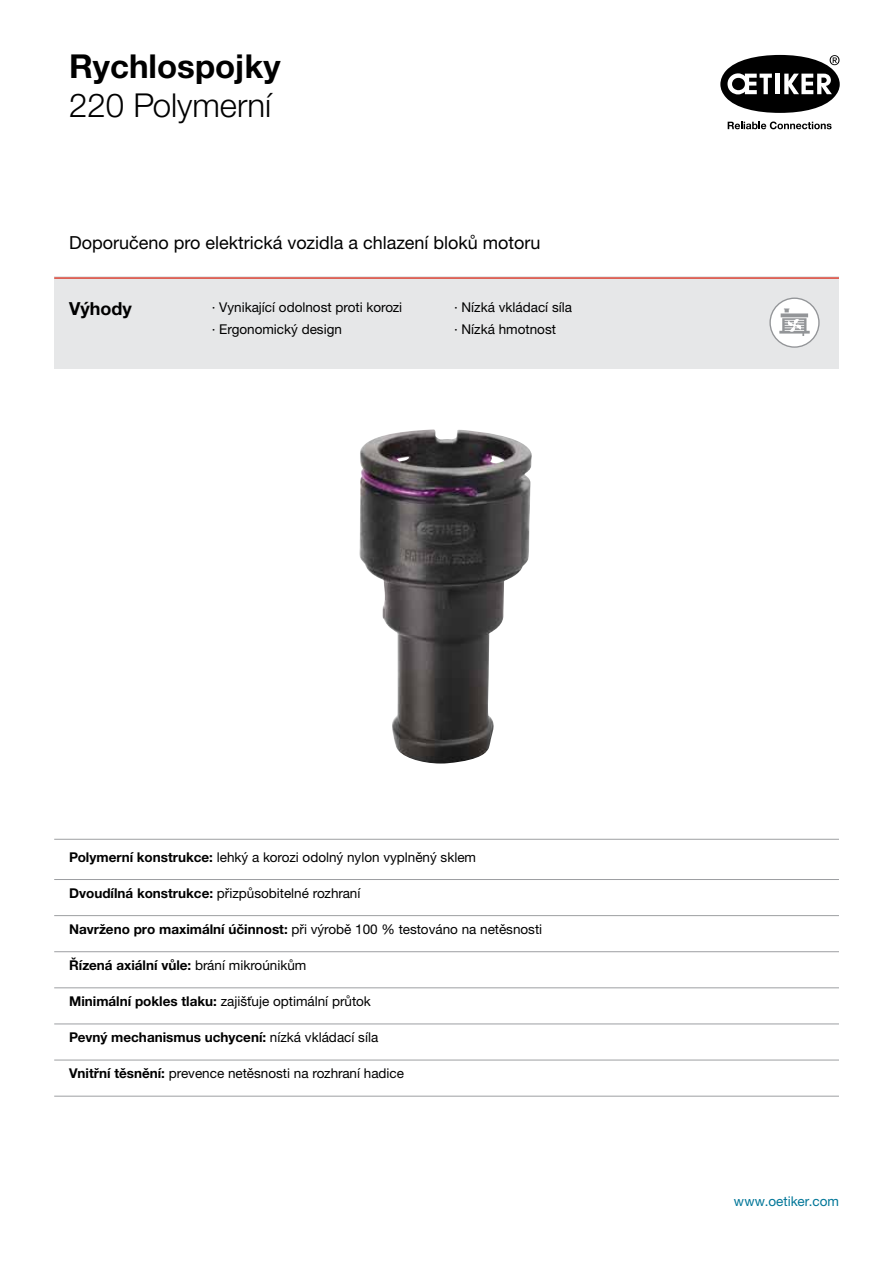
<style>
.page{position:relative;width:893px;height:1263px;background:#fff}
.page>*{position:absolute;margin:0;border:0;box-sizing:border-box;transform-origin:0 0}
.t1{font:700 33px "Helvetica Neue LTW1 G";color:#000}
.t2{font:300 33px "Helvetica Neue LTW1 G";color:#000}
.t3{font:18px "Helvetica Neue LTW1 G";color:#000}
.t4{font:700 18px "Helvetica Neue LTW1 G";color:#000}
.t5{font:13.5px/22.2px "Helvetica Neue LTW1 G";color:#000}
.t6{font:700 13.5px "Helvetica Neue LTW1 G";color:#000}
.t7{font:13.5px "Helvetica Neue LTW1 G";color:#007698}
.s1{font-weight:700}
.s2{font-weight:400}
</style>
<div class="page">
<div style="left:54px;top:277px;width:785px;height:92px;background:#e6e7e8"></div>
<hr style="left:54px;top:277px;width:785px;height:2px;background:#dc4133">
<hr style="left:54px;top:839px;width:785px;height:1px;background:#9d9fa2">
<hr style="left:54px;top:879px;width:785px;height:1px;background:#9d9fa2">
<hr style="left:54px;top:915px;width:785px;height:1px;background:#9d9fa2">
<hr style="left:54px;top:951px;width:785px;height:1px;background:#9d9fa2">
<hr style="left:54px;top:987px;width:785px;height:1px;background:#9d9fa2">
<hr style="left:54px;top:1023px;width:785px;height:1px;background:#9d9fa2">
<hr style="left:54px;top:1060px;width:785px;height:1px;background:#9d9fa2">
<hr style="left:54px;top:1096px;width:785px;height:1px;background:#9d9fa2">
<svg style="left:720px;top:55px;width:120px;height:58px"></svg>
<svg style="left:728px;top:121px;width:104px;height:8px"></svg>
<img style="left:359px;top:429px;width:173px;height:334px">
<svg style="left:769px;top:298px;width:51px;height:50px"></svg>
<h1 class="t1" style="left:69px;top:45px;width:213px">Rychlospojky</h1>
<h1 class="t2" style="left:69px;top:85px;width:204px">220 Polymerní</h1>
<h2 class="t3" style="left:69px;top:231px;width:473px">Doporučeno pro elektrická vozidla a chlazení bloků motoru</h2>
<h2 class="t4" style="left:69px;top:298px;width:64px">Výhody</h2>
<p class="t5" style="left:212px;top:296px;width:192px">· Vynikající odolnost proti korozi · Ergonomický design</p>
<p class="t5" style="left:454px;top:296px;width:119px">· Nízká vkládací síla · Nízká hmotnost</p>
<p class="t5" style="left:69px;top:846px;width:408px"><span class="s1">Polymerní konstrukce:</span> lehký a korozi odolný nylon vyplněný sklem</p>
<p class="t5" style="left:69px;top:882px;width:293px"><span class="s1">Dvoudílná konstrukce:</span> přizpůsobitelné rozhraní</p>
<p class="t5" style="left:69px;top:918px;width:475px"><span class="s1">Navrženo pro maximální účinnost:</span> při výrobě 100 % testováno na netěsnosti</p>
<p class="t6" style="left:69px;top:957px;width:239px">Řízená axiální vůle: <span class="s2">brání mikroúnikům</span></p>
<p class="t5" style="left:69px;top:990px;width:303px"><span class="s1">Minimální pokles tlaku:</span> zajišťuje optimální průtok</p>
<p class="t6" style="left:69px;top:1029px;width:311px">Pevný mechanismus uchycení: <span class="s2">nízká vkládací síla</span></p>
<p class="t5" style="left:69px;top:1062px;width:336px"><span class="s1">Vnitřní těsnění:</span> prevence netěsnosti na rozhraní hadice</p>
<p class="t7" style="left:734px;top:1193px;width:107px">www.oetiker.com</p>
</div>
